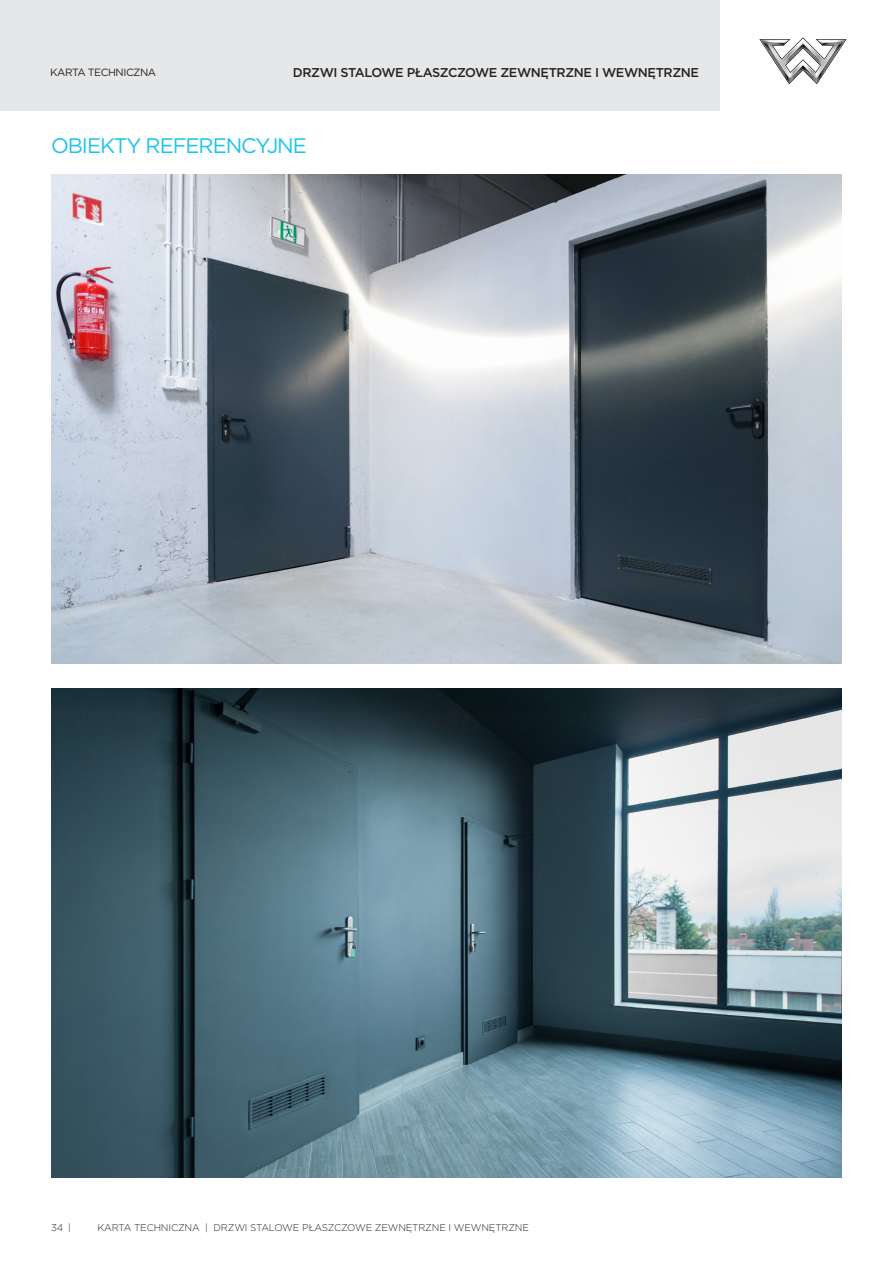
<style>
.page{position:relative;width:893px;height:1263px;background:#fff}
.page>*{position:absolute;margin:0;border:0;box-sizing:border-box;transform-origin:0 0}
.t1{font:21px "Gotham";letter-spacing:-.05em;color:#1ac3ef}
.t2{font:500 12.75px "Gotham";letter-spacing:-.03em;color:#242324}
.t3{font:10.5px "Gotham";letter-spacing:-.045em;color:#242324}
.t4{font:300 9.75px "Gotham";letter-spacing:-.015em;color:#242324}
</style>
<div class="page">
<div style="left:0;top:0;width:721px;height:111px;background:#e6e7e8"></div>
<svg style="left:759px;top:37px;width:88px;height:47px"></svg>
<img style="left:51px;top:175px;width:791px;height:489px">
<img style="left:51px;top:689px;width:791px;height:489px">
<p class="t3" style="left:50px;top:66px;width:108px">KARTA TECHNICZNA</p>
<h2 class="t2" style="left:293px;top:65px;width:408px">DRZWI STALOWE PŁASZCZOWE ZEWNĘTRZNE I WEWNĘTRZNE</h2>
<h1 class="t1" style="left:51px;top:132px;width:257px">OBIEKTY REFERENCYJNE</h1>
<p class="t4" style="left:51px;top:1221px;width:22px">34 |</p>
<p class="t4" style="left:97px;top:1221px;width:433px">KARTA TECHNICZNA | DRZWI STALOWE PŁASZCZOWE ZEWNĘTRZNE I WEWNĘTRZNE</p>
</div>
